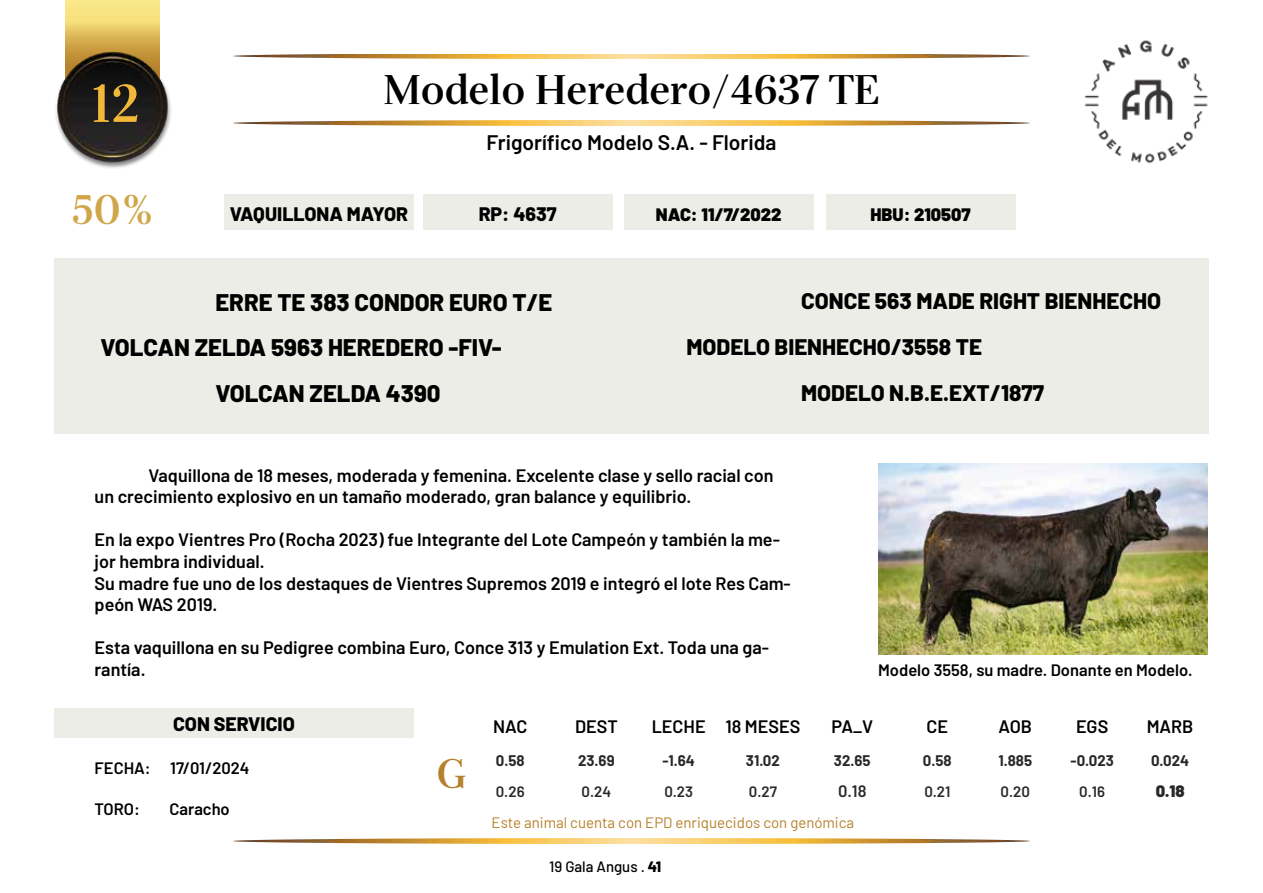
<style>
.page{position:relative;width:1263px;height:893px;background:#fff}
.page>*{position:absolute;margin:0;border:0;box-sizing:border-box;transform-origin:0 0}
.t1{font:700 52.5px "Serif 72 Beta";color:#f1b839}
.t2{font:700 40.5px "Serif 72 Beta";color:#000}
.t3{font:700 40.5px "Serif 72 Beta";color:#d0a648}
.t4{font:700 40.5px "Serif 72 Beta";color:#b5812c}
.t5{font:800 24px "Barlow";color:#000}
.t6{font:800 22.5px "Barlow";color:#000}
.t7{font:600 21px "Barlow";color:#000}
.t8{font:800 19.5px "Barlow";color:#000}
.t9{font:600 18px/21.6px "Barlow";color:#000}
.t10{font:900 18px "Barlow";color:#000}
.t11{font:600 16.5px "Barlow";color:#000}
.t12{font:600 16.5px "Barlow";color:#292829}
.t13{font:900 16.5px "Barlow";color:#292829}
.t14{font:15px "Barlow";color:#b5812c}
.t15{font:700 15px "Barlow";color:#292829}
.t16{font:600 15px "Barlow";color:#292829}
.t17{font:500 15px "Barlow";color:#000}
.s1{font-weight:800}
</style>
<div class="page">
<img style="left:234px;top:839px;width:795px;height:4px">
<img style="left:65px;top:0;width:94px;height:50px">
<img style="left:55px;top:50px;width:116px;height:118px">
<img style="left:234px;top:54px;width:795px;height:4px">
<img style="left:234px;top:121px;width:795px;height:4px">
<div style="left:423px;top:194px;width:189px;height:35px;background:#edede8"></div>
<div style="left:54px;top:258px;width:1155px;height:176px;background:#edede8"></div>
<img style="left:878px;top:463px;width:330px;height:192px">
<div style="left:224px;top:194px;width:190px;height:35px;background:#edede8"></div>
<div style="left:826px;top:194px;width:189px;height:35px;background:#edede8"></div>
<div style="left:624px;top:194px;width:189px;height:35px;background:#edede8"></div>
<div style="left:54px;top:708px;width:360px;height:29px;background:#edede8"></div>
<img style="left:1084px;top:40px;width:124px;height:124px">
<h1 class="t1" style="left:91px;top:72px;width:50px">12</h1>
<h2 class="t3" style="left:72px;top:186px;width:84px">50%</h2>
<h2 class="t2" style="left:383px;top:65px;width:498px">Modelo Heredero/4637 TE</h2>
<p class="t7" style="left:486px;top:127px;width:291px">Frigorífico Modelo S.A. - Florida</p>
<p class="t8" style="left:230px;top:200px;width:180px">VAQUILLONA MAYOR</p>
<p class="t10" style="left:656px;top:201px;width:127px">NAC: 11/7/2022</p>
<p class="t10" style="left:870px;top:201px;width:102px">HBU: 210507</p>
<p class="t8" style="left:479px;top:200px;width:80px">RP: 4637</p>
<h3 class="t5" style="left:215px;top:284px;width:338px">ERRE TE 383 CONDOR EURO T/E</h3>
<h3 class="t5" style="left:101px;top:330px;width:403px">VOLCAN ZELDA 5963 HEREDERO -FIV-</h3>
<h3 class="t5" style="left:215px;top:376px;width:227px">VOLCAN ZELDA 4390</h3>
<p class="t6" style="left:801px;top:284px;width:361px">CONCE 563 MADE RIGHT BIENHECHO</p>
<p class="t6" style="left:686px;top:330px;width:297px">MODELO BIENHECHO/3558 TE</p>
<p class="t6" style="left:801px;top:376px;width:244px">MODELO N.B.E.EXT/1877</p>
<p class="t9" style="left:95px;top:463px;width:680px;text-indent:54px">Vaquillona de 18 meses, moderada y femenina. Excelente clase y sello racial con un crecimiento explosivo en un tamaño moderado, gran balance y equilibrio.</p>
<p class="t9" style="left:95px;top:528px;width:698px">En la expo Vientres Pro (Rocha 2023) fue Integrante del Lote Campeón y también la me&shy;jor hembra individual.<br>Su madre fue uno de los destaques de Vientres Supremos 2019 e integró el lote Res Cam&shy;peón WAS 2019.</p>
<p class="t9" style="left:95px;top:636px;width:676px">Esta vaquillona en su Pedigree combina Euro, Conce 313 y Emulation Ext. Toda una ga&shy;rantía.</p>
<p class="t11" style="left:878px;top:658px;width:316px">Modelo 3558, su madre. Donante en Modelo.</p>
<p class="t8" style="left:173px;top:709px;width:123px">CON SERVICIO</p>
<p class="t11" style="left:170px;top:756px;width:81px">17/01/2024</p>
<p class="t11" style="left:95px;top:756px;width:58px">FECHA:</p>
<p class="t11" style="left:95px;top:796px;width:47px">TORO:</p>
<p class="t11" style="left:170px;top:796px;width:62px">Caracho</p>
<h2 class="t4" style="left:436px;top:749px;width:31px">G</h2>
<p class="t9" style="left:493px;top:714px;width:36px">NAC</p>
<p class="t9" style="left:575px;top:714px;width:44px">DEST</p>
<p class="t9" style="left:652px;top:714px;width:150px">LECHE 18 MESES</p>
<p class="t9" style="left:831px;top:714px;width:43px">PA_V</p>
<p class="t9" style="left:926px;top:714px;width:23px">CE</p>
<p class="t9" style="left:998px;top:714px;width:35px">AOB</p>
<p class="t9" style="left:1076px;top:714px;width:34px">EGS</p>
<p class="t9" style="left:1147px;top:714px;width:48px">MARB</p>
<p class="t15" style="left:496px;top:749px;width:30px">0.58</p>
<p class="t15" style="left:578px;top:749px;width:38px">23.69</p>
<p class="t15" style="left:662px;top:749px;width:34px">-1.64</p>
<p class="t15" style="left:746px;top:749px;width:35px">31.02</p>
<p class="t15" style="left:834px;top:749px;width:38px">32.65</p>
<p class="t15" style="left:923px;top:749px;width:30px">0.58</p>
<p class="t15" style="left:998px;top:749px;width:35px">1.885</p>
<p class="t15" style="left:1070px;top:749px;width:45px">-0.023</p>
<p class="t15" style="left:1151px;top:749px;width:40px">0.024</p>
<p class="t16" style="left:496px;top:780px;width:30px">0.26</p>
<p class="t16" style="left:582px;top:780px;width:31px">0.24</p>
<p class="t16" style="left:664px;top:780px;width:30px">0.23</p>
<p class="t16" style="left:749px;top:780px;width:30px">0.27</p>
<p class="t12" style="left:838px;top:779px;width:30px">0.18</p>
<p class="t16" style="left:924px;top:780px;width:28px">0.21</p>
<p class="t16" style="left:1000px;top:780px;width:31px">0.20</p>
<p class="t16" style="left:1079px;top:780px;width:27px">0.16</p>
<p class="t13" style="left:1156px;top:779px;width:30px">0.18</p>
<p class="t14" style="left:492px;top:812px;width:364px">Este animal cuenta con EPD enriquecidos con genómica</p>
<p class="t17" style="left:549px;top:856px;width:113px">19 Gala Angus . <span class="s1">41</span></p>
</div>
